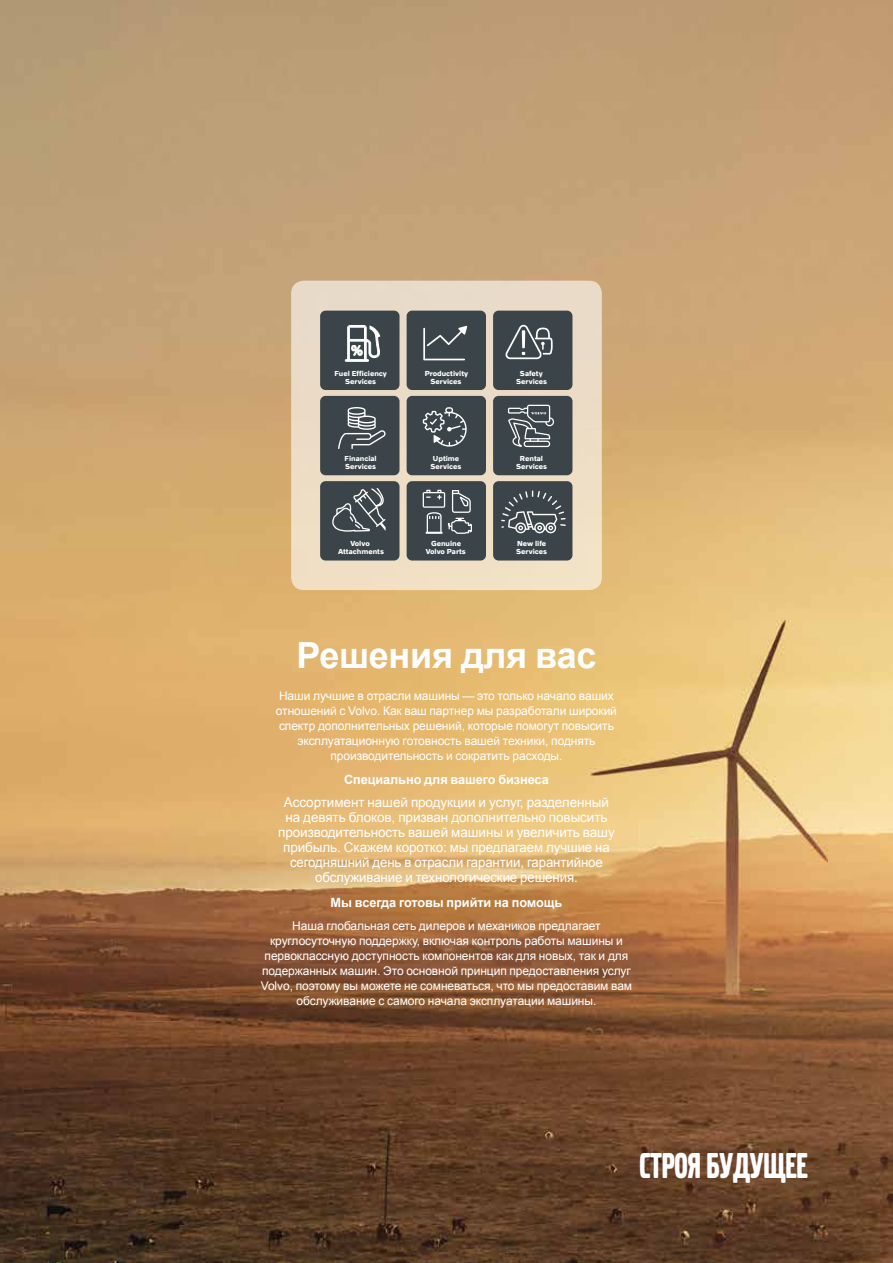
<style>
.page{position:relative;width:893px;height:1263px;background:#fff}
.page>*{position:absolute;margin:0;border:0;box-sizing:border-box;transform-origin:0 0}
.t1{font:37.5px "Volvo Broad Pro";letter-spacing:-.005em;color:#fff}
.t2{font:700 36px "Arial";letter-spacing:-.005em;color:#fff}
.t3{font:13.5px/15px "Arial";letter-spacing:-.005em;color:#fff;text-align:center}
.t4{font:700 12.75px "Arial";letter-spacing:-.005em;color:#fff}
.t5{font:12px/15px "Arial";letter-spacing:-.005em;color:#fff;text-align:center}
.t6{font:700 7.35px/8.2px "Volvo Novum";color:#fff;text-align:center}
</style>
<div class="page">
<img style="left:0;top:0;width:893px;height:1263px">
<svg style="left:291px;top:281px;width:311px;height:309px;fill:#ecdbc6"></svg>
<div style="left:493px;top:481px;width:79px;height:79px;background:#3b4448;border-radius:5px"></div>
<svg style="left:501px;top:490px;width:65px;height:43px"></svg>
<div style="left:407px;top:481px;width:79px;height:79px;background:#3b4448;border-radius:5px"></div>
<svg style="left:423px;top:490px;width:49px;height:44px"></svg>
<div style="left:320px;top:481px;width:79px;height:79px;background:#3b4448;border-radius:5px"></div>
<svg style="left:332px;top:488px;width:54px;height:44px"></svg>
<div style="left:493px;top:396px;width:79px;height:79px;background:#3b4448;border-radius:5px"></div>
<svg style="left:508px;top:405px;width:46px;height:42px"></svg>
<div style="left:407px;top:396px;width:79px;height:79px;background:#3b4448;border-radius:5px"></div>
<svg style="left:423px;top:407px;width:44px;height:40px"></svg>
<div style="left:320px;top:396px;width:79px;height:79px;background:#3b4448;border-radius:5px"></div>
<svg style="left:338px;top:407px;width:48px;height:42px"></svg>
<div style="left:493px;top:311px;width:79px;height:79px;background:#3b4448;border-radius:5px"></div>
<svg style="left:505px;top:325px;width:48px;height:34px"></svg>
<hr style="left:522px;top:330px;width:3px;height:18px;background:#fff">
<div style="left:407px;top:311px;width:79px;height:79px;background:#3b4448;border-radius:5px"></div>
<svg style="left:423px;top:326px;width:44px;height:34px"></svg>
<div style="left:320px;top:311px;width:79px;height:79px;background:#3b4448;border-radius:5px"></div>
<svg style="left:345px;top:325px;width:35px;height:37px"></svg>
<p class="t6" style="left:334px;top:369px;width:54px">Fuel Efficiency<br>Services</p>
<p class="t6" style="left:425px;top:369px;width:45px">Productivity<br>Services</p>
<p class="t6" style="left:516px;top:369px;width:32px">Safety<br>Services</p>
<p class="t6" style="left:345px;top:454px;width:34px;text-align:left">Financial<br>Services</p>
<p class="t6" style="left:430px;top:454px;width:32px">Uptime<br>Services</p>
<p class="t6" style="left:516px;top:454px;width:32px">Rental<br>Services</p>
<p class="t6" style="left:338px;top:539px;width:47px">Volvo<br>Attachments</p>
<p class="t6" style="left:426px;top:539px;width:42px">Genuine<br>Volvo Parts</p>
<p class="t6" style="left:516px;top:539px;width:32px;text-align:left">New life<br>Services</p>
<h2 class="t2" style="left:296px;top:631px;width:301px">Решения для вас</h2>
<p class="t5" style="left:276px;top:688px;width:343px">Наши лучшие в отрасли машины — это только начало ваших отношений с Volvo. Как ваш партнер мы разработали широкий спектр дополнительных решений, которые помогут повысить эксплуатационную готовность вашей техники, поднять производительность и сократить расходы.</p>
<p class="t4" style="left:344px;top:771px;width:206px">Специально для вашего бизнеса</p>
<p class="t3" style="left:278px;top:795px;width:338px">Ассортимент нашей продукции и услуг, разделенный на девять блоков, призван дополнительно повысить производительность вашей машины и увеличить вашу прибыль. Скажем коротко: мы предлагаем лучшие на сегодняшний день в отрасли гарантии, гарантийное обслуживание и технологические решения.</p>
<p class="t4" style="left:331px;top:894px;width:233px">Мы всегда готовы прийти на помощь</p>
<p class="t5" style="left:261px;top:918px;width:373px">Наша глобальная сеть дилеров и механиков предлагает круглосуточную поддержку, включая контроль работы машины и первоклассную доступность компонентов как для новых, так и для подержанных машин. Это основной принцип предоставления услуг Volvo, поэтому вы можете не сомневаться, что мы предоставим вам обслуживание с самого начала эксплуатации машины.</p>
<h1 class="t1" style="left:639px;top:1148px;width:170px">Строя будущее</h1>
</div>
